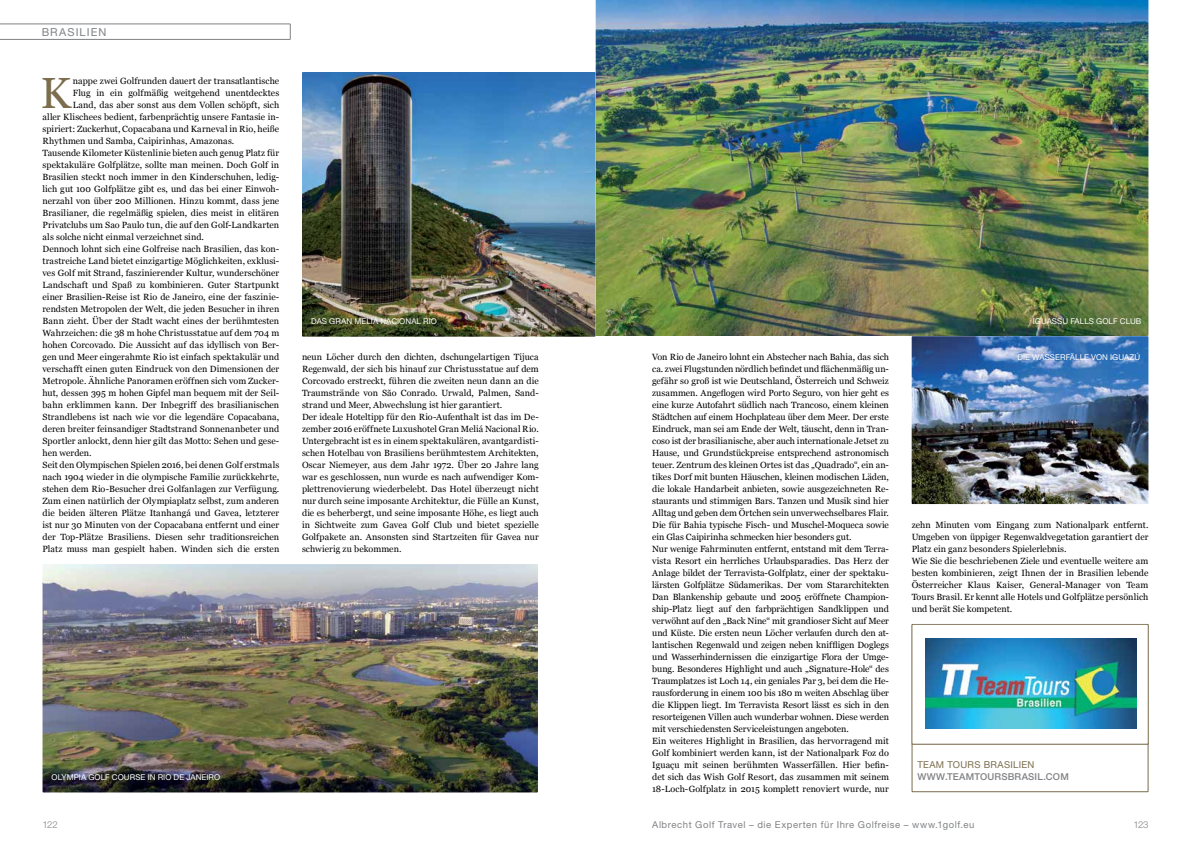
<style>
.page{position:relative;width:1191px;height:842px;background:#fff}
.page>*{position:absolute;margin:0;border:0;box-sizing:border-box;transform-origin:0 0}
.t1{font:43.6px "Georgia";color:#7b6d4d}
.t2{font:11px "Helvetica Neue";letter-spacing:.095em;color:#808285}
.t3{font:9.5px "Helvetica Neue";letter-spacing:.06em;color:#808285}
.t4{font:500 9.5px "Helvetica Neue";letter-spacing:.02em;color:#808285}
.t5{font:9.5px "Helvetica Neue";letter-spacing:.03em;color:#7b6d4d}
.t6{font:300 9.5px "Helvetica Neue";letter-spacing:-.04em;color:#808285}
.t7{font:9px/12px "Georgia";color:#000}
.t8{font:8px "Helvetica Neue";letter-spacing:.005em;color:#fff}
</style>
<div class="page">
<img style="left:43px;top:564px;width:495px;height:228px">
<img style="left:595px;top:0;width:553px;height:336px">
<img style="left:302px;top:72px;width:293px;height:265px">
<img style="left:911px;top:336px;width:237px;height:168px">
<svg style="left:0;top:24px;width:291px;height:16px"></svg>
<hr style="left:912px;top:744px;width:236px;height:1px;background:#7b6d4d">
<img style="left:925px;top:639px;width:211px;height:89px">
<p class="t2" style="left:42px;top:26px;width:66px">BRASILIEN</p>
<h1 class="t1" style="left:40px;top:67px;width:32px">K</h1>
<p class="t7" style="left:73px;top:75px;width:208px">nappe zwei Golfrunden dauert der transatlantische</p>
<p class="t7" style="left:73px;top:87px;width:208px">Flug in ein golfmäßig weitgehend unentdecktes</p>
<p class="t7" style="left:73px;top:99px;width:208px">Land, das aber sonst aus dem Vollen schöpft, sich</p>
<p class="t7" style="left:43px;top:111px;width:238px">aller Klischees bedient, farbenprächtig unsere Fantasie in-</p>
<p class="t7" style="left:43px;top:123px;width:238px">spiriert: Zuckerhut, Copacabana und Karneval in Rio, heiße</p>
<p class="t7" style="left:43px;top:135px;width:193px">Rhythmen und Samba, Caipirinhas, Amazonas.</p>
<p class="t7" style="left:43px;top:147px;width:238px">Tausende Kilometer Küstenlinie bieten auch genug Platz für</p>
<p class="t7" style="left:43px;top:159px;width:238px">spektakuläre Golfplätze, sollte man meinen. Doch Golf in</p>
<p class="t7" style="left:43px;top:171px;width:238px">Brasilien steckt noch immer in den Kinderschuhen, ledig-</p>
<p class="t7" style="left:43px;top:183px;width:238px">lich gut 100 Golfplätze gibt es, und das bei einer Einwoh-</p>
<p class="t7" style="left:43px;top:195px;width:238px">nerzahl von über 200 Millionen. Hinzu kommt, dass jene</p>
<p class="t7" style="left:43px;top:207px;width:238px">Brasilianer, die regelmäßig spielen, dies meist in elitären</p>
<p class="t7" style="left:43px;top:219px;width:238px">Privatclubs um Sao Paulo tun, die auf den Golf-Landkarten</p>
<p class="t7" style="left:43px;top:231px;width:163px">als solche nicht einmal verzeichnet sind.</p>
<p class="t7" style="left:43px;top:243px;width:238px">Dennoch lohnt sich eine Golfreise nach Brasilien, das kon-</p>
<p class="t7" style="left:43px;top:255px;width:238px">trastreiche Land bietet einzigartige Möglichkeiten, exklusi-</p>
<p class="t7" style="left:43px;top:267px;width:238px">ves Golf mit Strand, faszinierender Kultur, wunderschöner</p>
<p class="t7" style="left:43px;top:279px;width:238px">Landschaft und Spaß zu kombinieren. Guter Startpunkt</p>
<p class="t7" style="left:43px;top:291px;width:238px">einer Brasilien-Reise ist Rio de Janeiro, eine der faszinie-</p>
<p class="t7" style="left:43px;top:303px;width:238px">rendsten Metropolen der Welt, die jeden Besucher in ihren</p>
<p class="t7" style="left:43px;top:315px;width:238px">Bann zieht. Über der Stadt wacht eines der berühmtesten</p>
<p class="t7" style="left:43px;top:327px;width:238px">Wahrzeichen: die 38 m hohe Christusstatue auf dem 704 m</p>
<p class="t7" style="left:43px;top:339px;width:238px">hohen Corcovado. Die Aussicht auf das idyllisch von Ber-</p>
<p class="t7" style="left:43px;top:351px;width:238px">gen und Meer eingerahmte Rio ist einfach spektakulär und</p>
<p class="t7" style="left:43px;top:363px;width:238px">verschafft einen guten Eindruck von den Dimensionen der</p>
<p class="t7" style="left:43px;top:375px;width:238px">Metropole. Ähnliche Panoramen eröffnen sich vom Zucker-</p>
<p class="t7" style="left:43px;top:387px;width:238px">hut, dessen 395 m hohen Gipfel man bequem mit der Seil-</p>
<p class="t7" style="left:43px;top:399px;width:238px">bahn erklimmen kann. Der Inbegriff des brasilianischen</p>
<p class="t7" style="left:43px;top:411px;width:238px">Strandlebens ist nach wie vor die legendäre Copacabana,</p>
<p class="t7" style="left:43px;top:423px;width:238px">deren breiter feinsandiger Stadtstrand Sonnenanbeter und</p>
<p class="t7" style="left:43px;top:435px;width:238px">Sportler anlockt, denn hier gilt das Motto: Sehen und gese-</p>
<p class="t7" style="left:43px;top:447px;width:51px">hen werden.</p>
<p class="t7" style="left:43px;top:459px;width:238px">Seit den Olympischen Spielen 2016, bei denen Golf erstmals</p>
<p class="t7" style="left:43px;top:471px;width:238px">nach 1904 wieder in die olympische Familie zurückkehrte,</p>
<p class="t7" style="left:43px;top:483px;width:238px">stehen dem Rio-Besucher drei Golfanlagen zur Verfügung.</p>
<p class="t7" style="left:43px;top:495px;width:238px">Zum einen natürlich der Olympiaplatz selbst, zum anderen</p>
<p class="t7" style="left:43px;top:507px;width:238px">die beiden älteren Plätze Itanhangá und Gavea, letzterer</p>
<p class="t7" style="left:43px;top:519px;width:238px">ist nur 30 Minuten von der Copacabana entfernt und einer</p>
<p class="t7" style="left:43px;top:531px;width:238px">der Top-Plätze Brasiliens. Diesen sehr traditionsreichen</p>
<p class="t7" style="left:43px;top:543px;width:238px">Platz muss man gespielt haben. Winden sich die ersten</p>
<p class="t8" style="left:52px;top:772px;width:170px">OLYMPIA GOLF COURSE IN RIO DE JANEIRO</p>
<p class="t8" style="left:311px;top:316px;width:127px">DAS GRAN MELIÁ NACIONAL RIO</p>
<p class="t8" style="left:1032px;top:316px;width:110px">IGUASSU FALLS GOLF CLUB</p>
<p class="t7" style="left:302px;top:351px;width:238px">neun Löcher durch den dichten, dschungelartigen Tijuca Regenwald, der sich bis hinauf zur Christusstatue auf dem Corcovado erstreckt, führen die zweiten neun dann an die Traumstrände von São Conrado. Urwald, Palmen, Sand&shy;strand und Meer, Abwechslung ist hier garantiert.<br>Der ideale Hoteltipp für den Rio-Aufenthalt ist das im De&shy;zember 2016 eröffnete Luxushotel Gran Meliá Nacional Rio.<br>Untergebracht ist es in einem spektakulären, avantgardisti&shy;schen Hotelbau von Brasiliens berühmtestem Architekten, Oscar Niemeyer, aus dem Jahr 1972. Über 20 Jahre lang war es geschlossen, nun wurde es nach aufwendiger Kom&shy;plettrenovierung wiederbelebt. Das Hotel überzeugt nicht nur durch seine imposante Architektur, die Fülle an Kunst, die es beherbergt, und seine imposante Höhe, es liegt auch in Sichtweite zum Gavea Golf Club und bietet spezielle Golfpakete an. Ansonsten sind Startzeiten für Gavea nur schwierig zu bekommen.</p>
<p class="t7" style="left:652px;top:351px;width:238px">Von Rio de Janeiro lohnt ein Abstecher nach Bahia, das sich ca. zwei Flugstunden nördlich befindet und flächenmäßig un&shy;gefähr so groß ist wie Deutschland, Österreich und Schweiz zusammen. Angeflogen wird Porto Seguro, von hier geht es eine kurze Autofahrt südlich nach Trancoso, einem kleinen Städtchen auf einem Hochplateau über dem Meer. Der erste Eindruck, man sei am Ende der Welt, täuscht, denn in Tran&shy;coso ist der brasilianische, aber auch internationale Jetset zu Hause, und Grundstückpreise entsprechend astronomisch teuer. Zentrum des kleinen Ortes ist das „Quadrado“, ein an&shy;tikes Dorf mit bunten Häuschen, kleinen modischen Läden, die lokale Handarbeit anbieten, sowie ausgezeichneten Re&shy;staurants und stimmigen Bars. Tanzen und Musik sind hier Alltag und geben dem Örtchen sein unverwechselbares Flair.<br>Die für Bahia typische Fisch- und Muschel-Moqueca sowie ein Glas Caipirinha schmecken hier besonders gut.<br>Nur wenige Fahrminuten entfernt, entstand mit dem Terra&shy;vista Resort ein herrliches Urlaubsparadies. Das Herz der Anlage bildet der Terravista-Golfplatz, einer der spektaku&shy;lärsten Golfplätze Südamerikas. Der vom Stararchitekten Dan Blankenship gebaute und 2005 eröffnete Champion&shy;ship-Platz liegt auf den farbprächtigen Sandklippen und verwöhnt auf den „Back Nine“ mit grandioser Sicht auf Meer und Küste. Die ersten neun Löcher verlaufen durch den at&shy;lantischen Regenwald und zeigen neben kniffligen Doglegs und Wasserhindernissen die einzigartige Flora der Umge&shy;bung. Besonderes Highlight und auch „Signature-Hole“ des Traumplatzes ist Loch 14, ein geniales Par 3, bei dem die He&shy;rausforderung in einem 100 bis 180 m weiten Abschlag über die Klippen liegt. Im Terravista Resort lässt es sich in den resorteigenen Villen auch wunderbar wohnen. Diese werden mit verschiedensten Serviceleistungen angeboten.<br>Ein weiteres Highlight in Brasilien, das hervorragend mit Golf kombiniert werden kann, ist der Nationalpark Foz do Iguaçu mit seinen berühmten Wasserfällen. Hier befin&shy;det sich das Wish Golf Resort, das zusammen mit seinem 18-Loch-Golfplatz in 2015 komplett renoviert wurde, nur</p>
<p class="t8" style="left:1017px;top:352px;width:124px">DIE WASSERFÄLLE VON IGUAZÚ</p>
<p class="t7" style="left:911px;top:519px;width:238px">zehn Minuten vom Eingang zum Nationalpark entfernt.<br>Umgeben von üppiger Regenwaldvegetation garantiert der Platz ein ganz besonders Spielerlebnis.<br>Wie Sie die beschriebenen Ziele und eventuelle weitere am besten kombinieren, zeigt Ihnen der in Brasilien lebende Österreicher Klaus Kaiser, General-Manager von Team Tours Brasil. Er kennt alle Hotels und Golfplätze persönlich und berät Sie kompetent.</p>
<p class="t5" style="left:917px;top:759px;width:119px">TEAM TOURS BRASILIEN</p>
<p class="t4" style="left:917px;top:771px;width:153px">WWW.TEAMTOURSBRASIL.COM</p>
<p class="t6" style="left:43px;top:819px;width:17px">122</p>
<p class="t3" style="left:652px;top:819px;width:324px">Albrecht Golf Travel – die Experten für Ihre Golfreise – www.1golf.eu</p>
<p class="t6" style="left:1133px;top:819px;width:17px">123</p>
</div>
